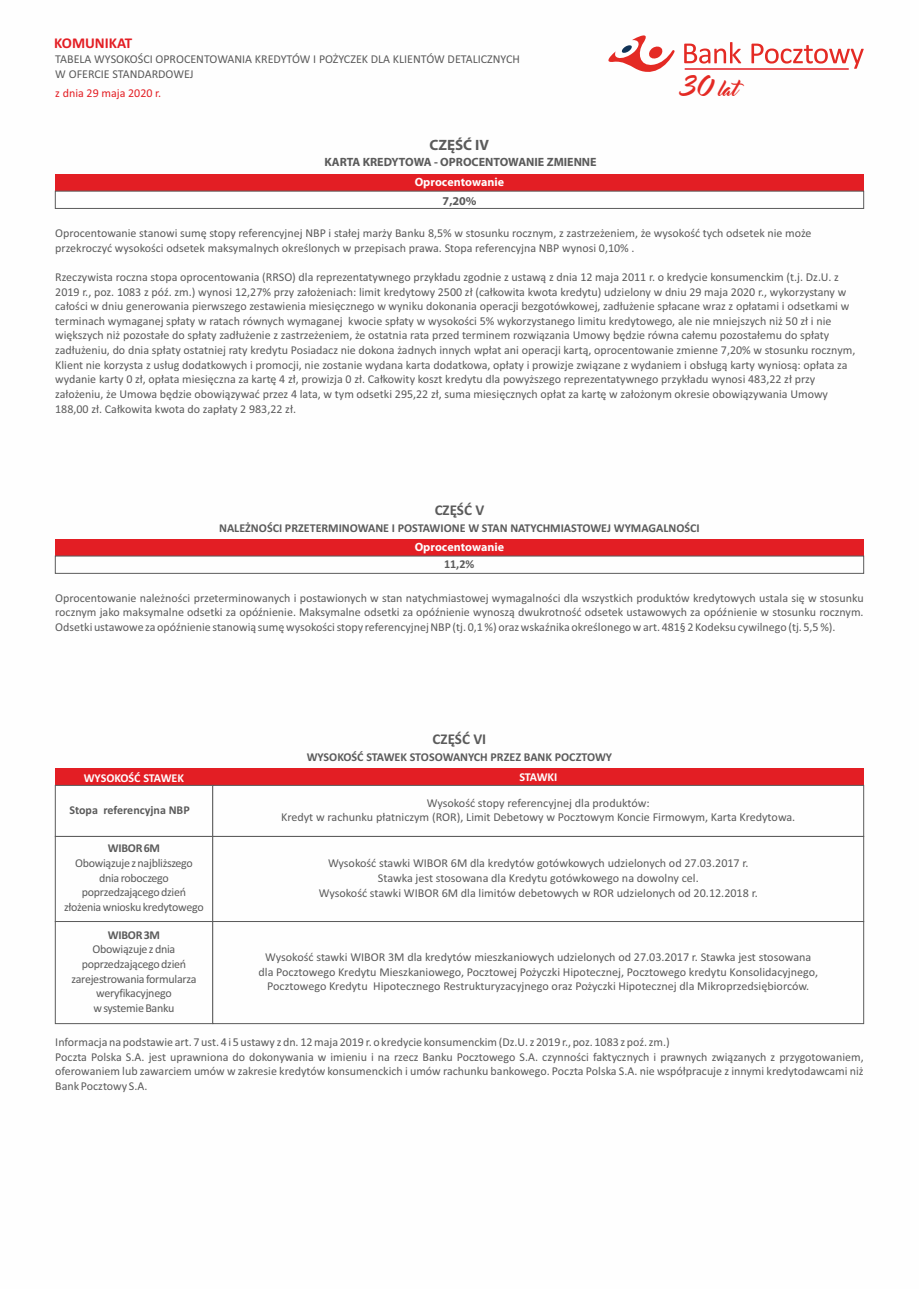
<style>
.page{position:relative;width:919px;height:1289px;background:#fff}
.page>*{position:absolute;margin:0;border:0;box-sizing:border-box;transform-origin:0 0}
.t1{font:18px "Master Of Break";color:#e42a24}
.t2{font:700 15px "Calibri";color:#5b5b5b}
.t3{font:700 15px "Calibri";color:#e31e24}
.t4{font:700 15px "Myriad Pl";color:#5b5b5b}
.t5{font:12px/14.7px "Calibri";color:#5b5b5b}
.t6{font:12px/14.7px "Calibri";letter-spacing:-.025em;color:#5b5b5b;text-align:center}
.t7{font:700 12px "Calibri";color:#5b5b5b}
.t8{font:700 12px "Myriad Pl";color:#5b5b5b}
.t9{font:700 12px "Myriad Pl";color:#fefefe}
.t10{font:700 12px "Calibri";color:#fefefe}
.t11{font:12px "Calibri";color:#e31e24}
.s1{font-size:30px}
</style>
<div class="page">
<div style="left:55px;top:174px;width:808px;height:17px;background:#e31e24"></div>
<div style="left:55px;top:539px;width:808px;height:17px;background:#e31e24"></div>
<div style="left:55px;top:768px;width:158px;height:17px;background:#e31e24"></div>
<div style="left:213px;top:768px;width:650px;height:17px;background:#e31e24"></div>
<svg style="left:55px;top:191px;width:808px;height:18px"></svg>
<svg style="left:55px;top:785px;width:808px;height:238px"></svg>
<svg style="left:212px;top:836px;width:651px;height:85px"></svg>
<svg style="left:212px;top:921px;width:651px;height:102px"></svg>
<svg style="left:55px;top:555px;width:808px;height:18px"></svg>
<svg style="left:608px;top:35px;width:255px;height:37px"></svg>
<hr style="left:684px;top:68px;width:164px;height:2px;background:#e31e24">
<p class="t3" style="left:54px;top:37px;width:80px">KOMUNIKAT</p>
<p class="t5" style="left:55px;top:53px;width:466px">TABELA WYSOKOŚCI OPROCENTOWANIA KREDYTÓW I POŻYCZEK DLA KLIENTÓW DETALICZNYCH<br>W OFERCIE STANDARDOWEJ</p>
<p class="t11" style="left:55px;top:88px;width:107px">z dnia 29 maja 2020 r.</p>
<p class="t4" style="left:429px;top:139px;width:61px">CZĘŚĆ IV</p>
<p class="t8" style="left:324px;top:157px;width:274px">KARTA KREDYTOWA - OPROCENTOWANIE ZMIENNE</p>
<p class="t9" style="left:414px;top:177px;width:91px">Oprocentowanie</p>
<p class="t8" style="left:442px;top:196px;width:35px">7,20%</p>
<h1 class="t1" style="left:679px;top:82px;width:59px"><span class="s1">30</span> lat</h1>
<p class="t5" style="left:55px;top:226px;width:757px">Oprocentowanie stanowi sumę stopy referencyjnej NBP i stałej marży Banku 8,5% w stosunku rocznym, z zastrzeżeniem, że wysokość tych odsetek nie może przekroczyć wysokości odsetek maksymalnych określonych w przepisach prawa. Stopa referencyjna NBP wynosi 0,10% .</p>
<p class="t5" style="left:55px;top:270px;width:801px">Rzeczywista roczna stopa oprocentowania (RRSO) dla reprezentatywnego przykładu zgodnie z ustawą z dnia 12 maja 2011 r. o kredycie konsumenckim (t.j. Dz.U. z 2019 r., poz. 1083 z póź. zm.) wynosi 12,27% przy założeniach: limit kredytowy 2500 zł (całkowita kwota kredytu) udzielony w dniu 29 maja 2020 r., wykorzystany w całości w dniu generowania pierwszego zestawienia miesięcznego w wyniku dokonania operacji bezgotówkowej, zadłużenie spłacane wraz z opłatami i odsetkami w terminach wymaganej spłaty w ratach równych wymaganej kwocie spłaty w wysokości 5% wykorzystanego limitu kredytowego, ale nie mniejszych niż 50 zł i nie większych niż pozostałe do spłaty zadłużenie z zastrzeżeniem, że ostatnia rata przed terminem rozwiązania Umowy będzie równa całemu pozostałemu do spłaty zadłużeniu, do dnia spłaty ostatniej raty kredytu Posiadacz nie dokona żadnych innych wpłat ani operacji kartą, oprocentowanie zmienne 7,20% w stosunku rocznym, Klient nie korzysta z usług dodatkowych i promocji, nie zostanie wydana karta dodatkowa, opłaty i prowizje związane z wydaniem i obsługą karty wyniosą: opłata za wydanie karty 0 zł, opłata miesięczna za kartę 4 zł, prowizja 0 zł. Całkowity koszt kredytu dla powyższego reprezentatywnego przykładu wynosi 483,22 zł przy założeniu, że Umowa będzie obowiązywać przez 4 lata, w tym odsetki 295,22 zł, suma miesięcznych opłat za kartę w założonym okresie obowiązywania Umowy 188,00 zł. Całkowita kwota do zapłaty 2 983,22 zł.</p>
<p class="t2" style="left:434px;top:503px;width:51px">CZĘŚĆ V</p>
<p class="t7" style="left:219px;top:522px;width:482px">NALEŻNOŚCI PRZETERMINOWANE I POSTAWIONE W STAN NATYCHMIASTOWEJ WYMAGALNOŚCI</p>
<p class="t9" style="left:414px;top:542px;width:91px">Oprocentowanie</p>
<p class="t7" style="left:444px;top:559px;width:32px">11,2%</p>
<p class="t5" style="left:55px;top:591px;width:809px;text-align:justify">Oprocentowanie należności przeterminowanych i postawionych w stan natychmiastowej wymagalności dla wszystkich produktów kredytowych ustala się w stosunku rocznym jako maksymalne odsetki za opóźnienie. Maksymalne odsetki za opóźnienie wynoszą dwukrotność odsetek ustawowych za opóźnienie w stosunku rocznym.<br>Odsetki ustawowe za opóźnienie stanowią sumę wysokości stopy referencyjnej NBP (tj. 0,1 %) oraz wskaźnika określonego w art. 481§ 2 Kodeksu cywilnego (tj. 5,5 %).</p>
<p class="t2" style="left:432px;top:732px;width:55px">CZĘŚĆ VI</p>
<p class="t7" style="left:307px;top:752px;width:307px">WYSOKOŚĆ STAWEK STOSOWANYCH PRZEZ BANK POCZTOWY</p>
<p class="t10" style="left:84px;top:772px;width:102px">WYSOKOŚĆ STAWEK</p>
<p class="t10" style="left:519px;top:772px;width:39px">STAWKI</p>
<p class="t7" style="left:69px;top:805px;width:122px">Stopa referencyjna NBP</p>
<p class="t7" style="left:108px;top:843px;width:54px">WIBOR 6M</p>
<p class="t6" style="left:64px;top:856px;width:141px">Obowiązuje z najbliższego dnia roboczego poprzedzającego dzień złożenia wniosku kredytowego</p>
<p class="t7" style="left:108px;top:929px;width:54px">WIBOR 3M</p>
<p class="t6" style="left:71px;top:943px;width:126px">Obowiązuje z dnia poprzedzającego dzień zarejestrowania formularza weryfikacyjnego<br>w systemie Banku</p>
<p class="t5" style="left:281px;top:796px;width:515px;text-align:center">Wysokość stopy referencyjnej dla produktów:<br>Kredyt w rachunku płatniczym (ROR), Limit Debetowy w Pocztowym Koncie Firmowym, Karta Kredytowa.</p>
<p class="t5" style="left:319px;top:857px;width:440px;text-align:center">Wysokość stawki WIBOR 6M dla kredytów gotówkowych udzielonych od 27.03.2017 r.<br>Stawka jest stosowana dla Kredytu gotówkowego na dowolny cel.<br>Wysokość stawki WIBOR 6M dla limitów debetowych w ROR udzielonych od 20.12.2018 r.</p>
<p class="t5" style="left:258px;top:950px;width:561px;text-align:center">Wysokość stawki WIBOR 3M dla kredytów mieszkaniowych udzielonych od 27.03.2017 r. Stawka jest stosowana dla Pocztowego Kredytu Mieszkaniowego, Pocztowej Pożyczki Hipotecznej, Pocztowego kredytu Konsolidacyjnego,<br>Pocztowego Kredytu Hipotecznego Restrukturyzacyjnego oraz Pożyczki Hipotecznej dla Mikroprzedsiębiorców.</p>
<p class="t5" style="left:55px;top:1035px;width:809px">Informacja na podstawie art. 7 ust. 4 i 5 ustawy z dn. 12 maja 2019 r. o kredycie konsumenckim (Dz.U. z 2019 r., poz. 1083 z poź. zm.)<br>Poczta Polska S.A. jest uprawniona do dokonywania w imieniu i na rzecz Banku Pocztowego S.A. czynności faktycznych i prawnych związanych z przygotowaniem, oferowaniem lub zawarciem umów w zakresie kredytów konsumenckich i umów rachunku bankowego. Poczta Polska S.A. nie współpracuje z innymi kredytodawcami niż Bank Pocztowy S.A.</p>
</div>
